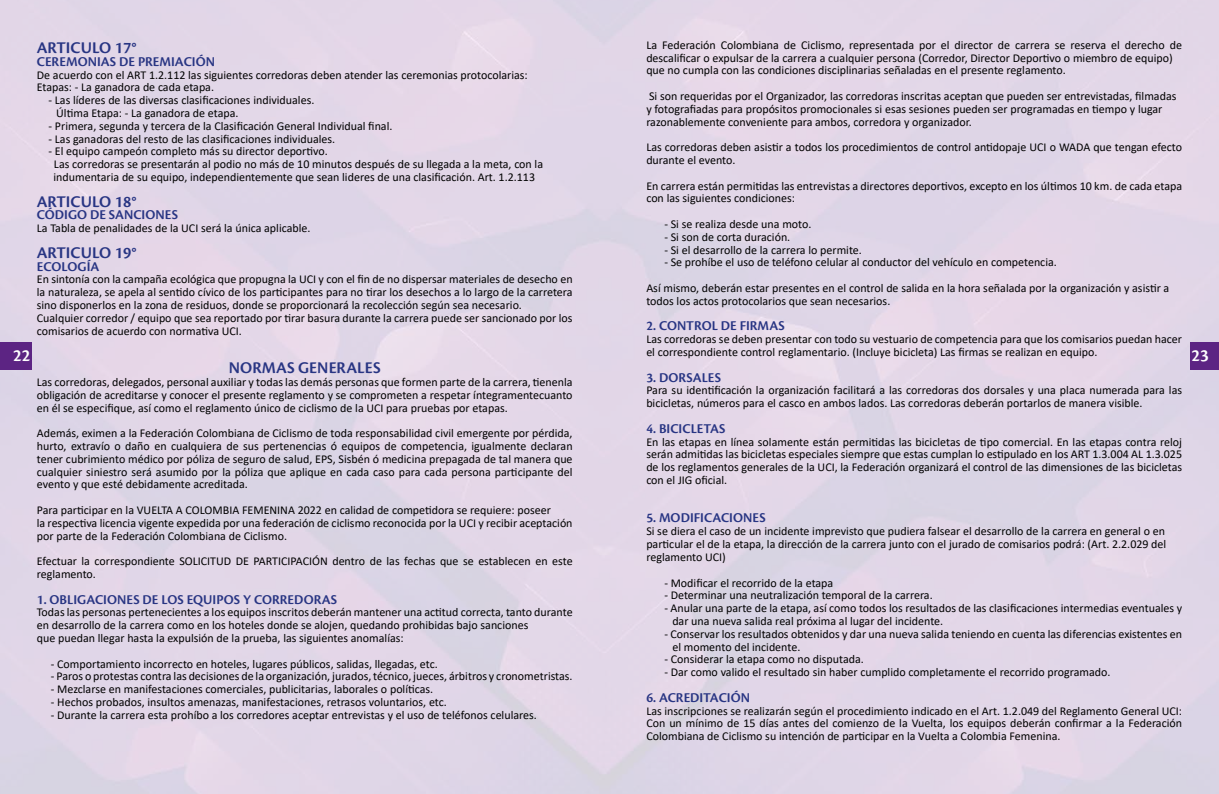
<style>
.page{position:relative;width:1219px;height:794px;background:#fff}
.page>*{position:absolute;margin:0;border:0;box-sizing:border-box;transform-origin:0 0}
.t1{font:600 18px "Cronos Pro";color:#fff}
.t2{font:600 17px "Cronos Pro";color:#283583}
.t3{font:600 14px "Cronos Pro";letter-spacing:.005em;color:#283583}
.t4{font:12px/12.8px "Calibri";color:#000}
</style>
<div class="page">
<img style="left:0;top:0;width:1219px;height:794px">
<div style="left:0;top:343px;width:32px;height:27px;background:#5c2483"></div>
<div style="left:1191px;top:343px;width:28px;height:27px;background:#5c2483"></div>
<p class="t4" style="left:646px;top:38px;width:537px">La Federación Colombiana de Ciclismo, representada por el director de carrera se reserva el derecho de descalificar o expulsar de la carrera a cualquier persona (Corredor, Director Deportivo o miembro de equipo) que no cumpla con las condiciones disciplinarias señaladas en el presente reglamento.</p>
<p class="t4" style="left:646px;top:89px;width:532px">Si son requeridas por el Organizador, las corredoras inscritas aceptan que pueden ser entrevistadas, filmadas y fotografiadas para propósitos promocionales si esas sesiones pueden ser programadas en tiempo y lugar razonablemente conveniente para ambos, corredora y organizador.</p>
<p class="t4" style="left:646px;top:140px;width:537px">Las corredoras deben asistir a todos los procedimientos de control antidopaje UCI o WADA que tengan efecto durante el evento.</p>
<p class="t4" style="left:646px;top:179px;width:537px">En carrera están permitidas las entrevistas a directores deportivos, excepto en los últimos 10 km. de cada etapa con las siguientes condiciones:</p>
<p class="t4" style="left:664px;top:217px;width:149px">- Si se realiza desde una moto.</p>
<p class="t4" style="left:664px;top:230px;width:127px">- Si son de corta duración.</p>
<p class="t4" style="left:664px;top:243px;width:199px">- Si el desarrollo de la carrera lo permite.</p>
<p class="t4" style="left:646px;top:249px;width:524px;line-height:25.6px;text-indent:18px">- Se prohíbe el uso de teléfono celular al conductor del vehículo en competencia.<br>Así mismo, deberán estar presentes en el control de salida en la hora señalada por la organización y asistir a</p>
<p class="t4" style="left:646px;top:294px;width:245px">todos los actos protocolarios que sean necesarios.</p>
<p class="t3" style="left:646px;top:318px;width:140px">2. CONTROL DE FIRMAS</p>
<p class="t4" style="left:646px;top:332px;width:537px">Las corredoras se deben presentar con todo su vestuario de competencia para que los comisarios puedan hacer el correspondiente control reglamentario. (Incluye bicicleta) Las firmas se realizan en equipo.</p>
<p class="t3" style="left:646px;top:369px;width:76px">3. DORSALES</p>
<p class="t4" style="left:646px;top:384px;width:537px">Para su identificación la organización facilitará a las corredoras dos dorsales y una placa numerada para las bicicletas, números para el casco en ambos lados. Las corredoras deberán portarlos de manera visible.</p>
<p class="t3" style="left:646px;top:420px;width:81px">4. BICICLETAS</p>
<p class="t4" style="left:646px;top:435px;width:537px;text-align:justify">En las etapas en línea solamente están permitidas las bicicletas de tipo comercial. En las etapas contra reloj serán admitidas las bicicletas especiales siempre que estas cumplan lo estipulado en los ART 1.3.004 AL 1.3.025 de los reglamentos generales de la UCI, la Federación organizará el control de las dimensiones de las bicicletas con el JIG oficial.</p>
<p class="t3" style="left:646px;top:510px;width:121px">5. MODIFICACIONES</p>
<p class="t4" style="left:646px;top:524px;width:521px;text-align:justify">Si se diera el caso de un incidente imprevisto que pudiera falsear el desarrollo de la carrera en general o en particular el de la etapa, la dirección de la carrera junto con el jurado de comisarios podrá: (Art. 2.2.029 del reglamento UCI)</p>
<p class="t4" style="left:664px;top:576px;width:170px">- Modificar el recorrido de la etapa</p>
<p class="t4" style="left:664px;top:588px;width:270px">- Determinar una neutralización temporal de la carrera.</p>
<p class="t4" style="left:672px;top:601px;width:511px;text-indent:-8px">- Anular una parte de la etapa, así como todos los resultados de las clasificaciones intermedias eventuales y dar una nueva salida real próxima al lugar del incidente.</p>
<p class="t4" style="left:672px;top:627px;width:511px;text-indent:-8px">- Conservar los resultados obtenidos y dar una nueva salida teniendo en cuenta las diferencias existentes en el momento del incidente.</p>
<p class="t4" style="left:664px;top:652px;width:201px">- Considerar la etapa como no disputada.</p>
<p class="t4" style="left:664px;top:665px;width:448px">- Dar como valido el resultado sin haber cumplido completamente el recorrido programado.</p>
<p class="t3" style="left:646px;top:689px;width:105px">6. ACREDITACIÓN</p>
<p class="t4" style="left:646px;top:704px;width:537px;text-align:justify">Las inscripciones se realizarán según el procedimiento indicado en el Art. 1.2.049 del Reglamento General UCI:<br>Con un mínimo de 15 días antes del comienzo de la Vuelta, los equipos deberán confirmar a la Federación Colombiana de Ciclismo su intención de participar en la Vuelta a Colombia Femenina.</p>
<h2 class="t2" style="left:37px;top:38px;width:101px">ARTICULO 17°</h2>
<p class="t3" style="left:37px;top:53px;width:180px">CEREMONIAS DE PREMIACIÓN</p>
<p class="t4" style="left:37px;top:68px;width:492px">De acuerdo con el ART 1.2.112 las siguientes corredoras deben atender las ceremonias protocolarias:<br>Etapas: - La ganadora de cada etapa.</p>
<p class="t4" style="left:56px;top:93px;width:260px;text-indent:-8px">- Las líderes de las diversas clasificaciones individuales.<br>Última Etapa: - La ganadora de etapa.</p>
<p class="t4" style="left:49px;top:119px;width:345px">- Primera, segunda y tercera de la Clasificación General Individual final.</p>
<p class="t4" style="left:49px;top:132px;width:288px">- Las ganadoras del resto de las clasificaciones individuales.</p>
<p class="t4" style="left:54px;top:145px;width:491px;text-indent:-5px">- El equipo campeón completo más su director deportivo.<br>Las corredoras se presentarán al podio no más de 10 minutos después de su llegada a la meta, con la indumentaria de su equipo, independientemente que sean lideres de una clasificación. Art. 1.2.113</p>
<h2 class="t2" style="left:37px;top:192px;width:101px">ARTICULO 18°</h2>
<p class="t3" style="left:37px;top:207px;width:143px">CÓDIGO DE SANCIONES</p>
<p class="t4" style="left:37px;top:221px;width:275px">La Tabla de penalidades de la UCI será la única aplicable.</p>
<h2 class="t2" style="left:37px;top:243px;width:101px">ARTICULO 19°</h2>
<p class="t3" style="left:37px;top:258px;width:64px">ECOLOGÍA</p>
<p class="t4" style="left:37px;top:273px;width:537px">En sintonía con la campaña ecológica que propugna la UCI y con el fin de no dispersar materiales de desecho en la naturaleza, se apela al sentido cívico de los participantes para no tirar los desechos a lo largo de la carretera sino disponerlos en la zona de residuos, donde se proporcionará la recolección según sea necesario.<br>Cualquier corredor / equipo que sea reportado por tirar basura durante la carrera puede ser sancionado por los comisarios de acuerdo con normativa UCI.</p>
<h2 class="t2" style="left:229px;top:358px;width:153px">NORMAS GENERALES</h2>
<p class="t4" style="left:37px;top:375px;width:537px;text-align:justify">Las corredoras, delegados, personal auxiliar y todas las demás personas que formen parte de la carrera, tienenla obligación de acreditarse y conocer el presente reglamento y se comprometen a respetar íntegramentecuanto en él se especifique, así como el reglamento único de ciclismo de la UCI para pruebas por etapas.</p>
<p class="t4" style="left:37px;top:426px;width:537px;text-align:justify">Además, eximen a la Federación Colombiana de Ciclismo de toda responsabilidad civil emergente por pérdida, hurto, extravío o daño en cualquiera de sus pertenencias ó equipos de competencia, igualmente declaran tener cubrimiento médico por póliza de seguro de salud, EPS, Sisbén ó medicina prepagada de tal manera que cualquier siniestro será asumido por la póliza que aplique en cada caso para cada persona participante del evento y que esté debidamente acreditada.</p>
<p class="t4" style="left:37px;top:503px;width:537px">Para participar en la VUELTA A COLOMBIA FEMENINA 2022 en calidad de competidora se requiere: poseer<br>la respectiva licencia vigente expedida por una federación de ciclismo reconocida por la UCI y recibir aceptación por parte de la Federación Colombiana de Ciclismo.</p>
<p class="t4" style="left:37px;top:554px;width:537px">Efectuar la correspondiente SOLICITUD DE PARTICIPACIÓN dentro de las fechas que se establecen en este reglamento.</p>
<p class="t3" style="left:37px;top:591px;width:302px">1. OBLIGACIONES DE LOS EQUIPOS Y CORREDORAS</p>
<p class="t4" style="left:37px;top:605px;width:537px">Todas las personas pertenecientes a los equipos inscritos deberán mantener una actitud correcta, tanto durante en desarrollo de la carrera como en los hoteles donde se alojen, quedando prohibidas bajo sanciones<br>que puedan llegar hasta la expulsión de la prueba, las siguientes anomalías:</p>
<p class="t4" style="left:51px;top:657px;width:388px">- Comportamiento incorrecto en hoteles, lugares públicos, salidas, llegadas, etc.</p>
<p class="t4" style="left:51px;top:669px;width:523px">- Paros o protestas contra las decisiones de la organización, jurados, técnico, jueces, árbitros y cronometristas.</p>
<p class="t4" style="left:51px;top:682px;width:384px">- Mezclarse en manifestaciones comerciales, publicitarias, laborales o políticas.</p>
<p class="t4" style="left:51px;top:695px;width:398px">- Hechos probados, insultos amenazas, manifestaciones, retrasos voluntarios, etc.</p>
<p class="t4" style="left:51px;top:708px;width:488px">- Durante la carrera esta prohíbo a los corredores aceptar entrevistas y el uso de teléfonos celulares.</p>
<h1 class="t1" style="left:13px;top:345px;width:19px">22</h1>
<h1 class="t1" style="left:1191px;top:345px;width:19px">23</h1>
</div>
